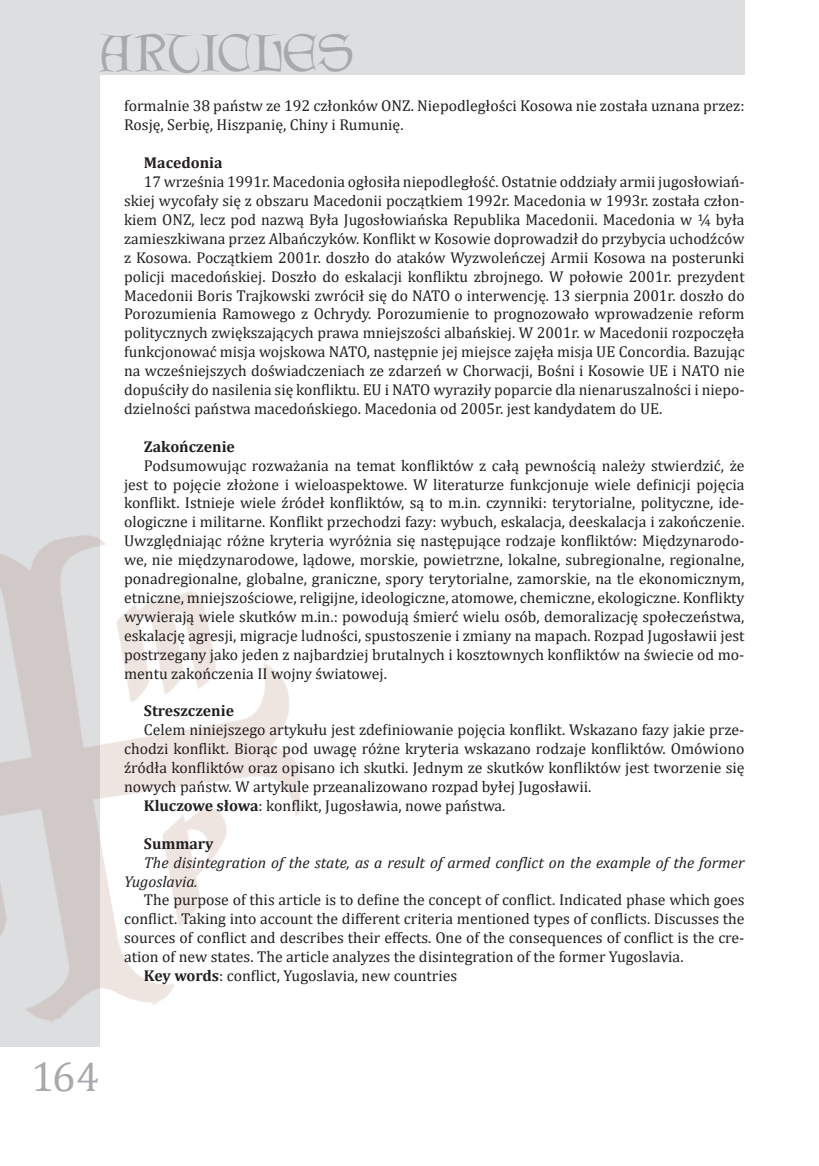
<style>
.page{position:relative;width:819px;height:1166px;background:#fff}
.page>*{position:absolute;margin:0;border:0;box-sizing:border-box;transform-origin:0 0}
.t1{font:46.55px "Lettergical";letter-spacing:-.005em;color:#a8a9ad}
.t2{font:42px "Cambria";color:#a8a9ad}
.Tekst_PO{font:15.75px/18.9px "Cambria";color:#231f20;text-align:justify}
.Tekst_PO-2{font:italic 15.75px/18.9px "Cambria";color:#231f20}
.Tekst_PO-3{font:700 15.75px "Cambria";color:#231f20}
.s1{font-weight:700}
</style>
<div class="page">
<div style="left:0;top:0;width:99px;height:1047px;background:#dddee0"></div>
<div style="left:0;top:0;width:744px;height:74px;background:#dddee0"></div>
<img style="left:0;top:524px;width:300px;height:500px">
<h1 class="t1" style="left:99px;top:25px;width:255px">ARTICLES</h1>
<p class="Tekst_PO" style="left:124px;top:97px;width:622px">formalnie 38 państw ze 192 członków ONZ. Niepodległości Kosowa nie została uznana przez:<br>Rosję, Serbię, Hiszpanię, Chiny i Rumunię.</p>
<p class="Tekst_PO-3" style="left:144px;top:152px;width:80px">Macedonia</p>
<p class="Tekst_PO" style="left:124px;top:172px;width:622px;text-indent:20px">17 września 1991r. Macedonia ogłosiła niepodległość. Ostatnie oddziały armii jugosłowiań&shy;skiej wycofały się z obszaru Macedonii początkiem 1992r. Macedonia w 1993r. została człon&shy;kiem ONZ, lecz pod nazwą Była Jugosłowiańska Republika Macedonii. Macedonia w ¼ była zamieszkiwana przez Albańczyków. Konflikt w Kosowie doprowadził do przybycia uchodźców z Kosowa. Początkiem 2001r. doszło do ataków Wyzwoleńczej Armii Kosowa na posterunki policji macedońskiej. Doszło do eskalacji konfliktu zbrojnego. W połowie 2001r. prezydent Macedonii Boris Trajkowski zwrócił się do NATO o interwencję. 13 sierpnia 2001r. doszło do Porozumienia Ramowego z Ochrydy. Porozumienie to prognozowało wprowadzenie reform politycznych zwiększających prawa mniejszości albańskiej. W 2001r. w Macedonii rozpoczęła funkcjonować misja wojskowa NATO, następnie jej miejsce zajęła misja UE Concordia. Bazując na wcześniejszych doświadczeniach ze zdarzeń w Chorwacji, Bośni i Kosowie UE i NATO nie dopuściły do nasilenia się konfliktu. EU i NATO wyraziły poparcie dla nienaruszalności i niepo&shy;dzielności państwa macedońskiego. Macedonia od 2005r. jest kandydatem do UE.</p>
<p class="Tekst_PO-3" style="left:144px;top:435px;width:92px">Zakończenie</p>
<p class="Tekst_PO" style="left:124px;top:456px;width:622px;text-indent:20px">Podsumowując rozważania na temat konfliktów z całą pewnością należy stwierdzić, że jest to pojęcie złożone i wieloaspektowe. W literaturze funkcjonuje wiele definicji pojęcia konflikt. Istnieje wiele źródeł konfliktów, są to m.in. czynniki: terytorialne, polityczne, ide&shy;ologiczne i militarne. Konflikt przechodzi fazy: wybuch, eskalacja, deeskalacja i zakończenie.<br>Uwzględniając różne kryteria wyróżnia się następujące rodzaje konfliktów: Międzynarodo&shy;we, nie międzynarodowe, lądowe, morskie, powietrzne, lokalne, subregionalne, regionalne, ponadregionalne, globalne, graniczne, spory terytorialne, zamorskie, na tle ekonomicznym, etniczne, mniejszościowe, religijne, ideologiczne, atomowe, chemiczne, ekologiczne. Konflikty wywierają wiele skutków m.in.: powodują śmierć wielu osób, demoralizację społeczeństwa, eskalację agresji, migracje ludności, spustoszenie i zmiany na mapach. Rozpad Jugosławii jest postrzegany jako jeden z najbardziej brutalnych i kosztownych konfliktów na świecie od mo&shy;mentu zakończenia II wojny światowej.</p>
<p class="Tekst_PO-3" style="left:144px;top:700px;width:92px">Streszczenie</p>
<p class="Tekst_PO" style="left:124px;top:720px;width:622px;text-indent:20px">Celem niniejszego artykułu jest zdefiniowanie pojęcia konflikt. Wskazano fazy jakie prze&shy;chodzi konflikt. Biorąc pod uwagę różne kryteria wskazano rodzaje konfliktów. Omówiono źródła konfliktów oraz opisano ich skutki. Jednym ze skutków konfliktów jest tworzenie się nowych państw. W artykule przeanalizowano rozpad byłej Jugosławii.</p>
<p class="Tekst_PO" style="left:144px;top:796px;width:363px"><span class="s1">Kluczowe słowa</span>: konflikt, Jugosławia, nowe państwa.</p>
<p class="Tekst_PO-3" style="left:144px;top:832px;width:71px">Summary</p>
<p class="Tekst_PO-2" style="left:124px;top:852px;width:622px;text-indent:20px">The disintegration of the state, as a result of armed conflict on the example of the former<br>Yugoslavia.</p>
<p class="Tekst_PO" style="left:124px;top:890px;width:622px;text-indent:20px">The purpose of this article is to define the concept of conflict. Indicated phase which goes conflict. Taking into account the different criteria mentioned types of conflicts. Discusses the sources of conflict and describes their effects. One of the consequences of conflict is the cre&shy;ation of new states. The article analyzes the disintegration of the former Yugoslavia.</p>
<p class="Tekst_PO" style="left:144px;top:966px;width:315px"><span class="s1">Key words</span>: conflict, Yugoslavia, new countries</p>
<h2 class="t2" style="left:31px;top:1051px;width:70px">164</h2>
</div>
